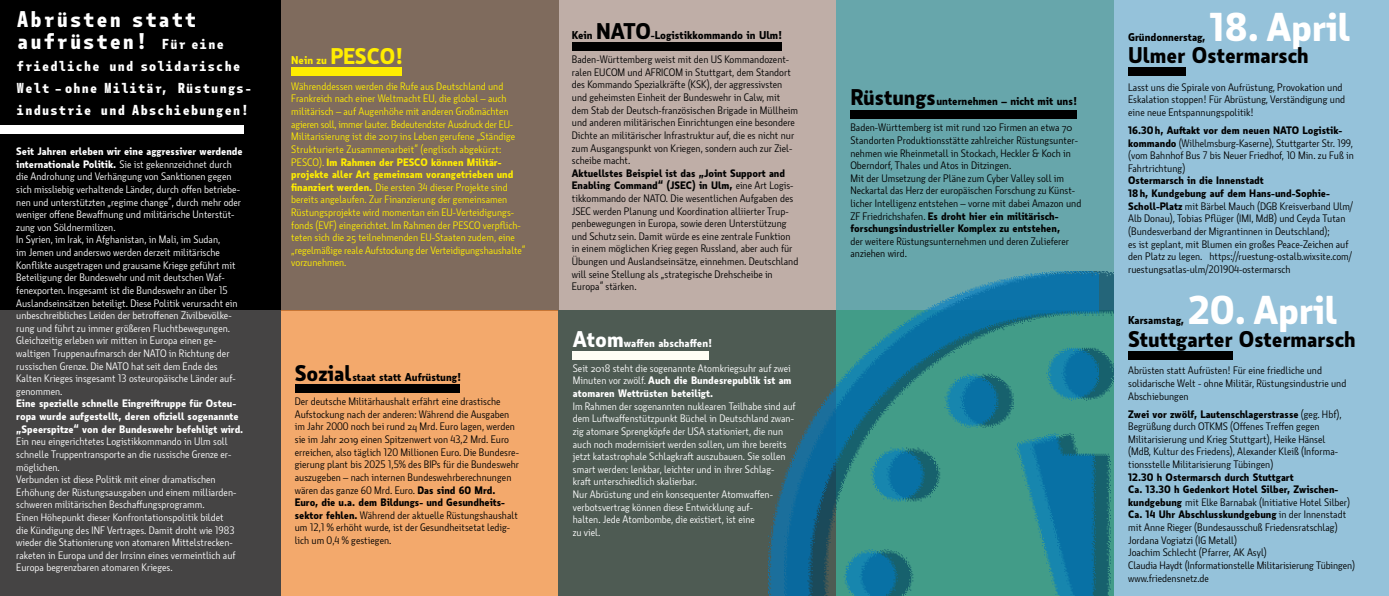
<style>
.page{position:relative;width:1389px;height:596px;background:#fff}
.page>*{position:absolute;margin:0;border:0;box-sizing:border-box;transform-origin:0 0}
.t1{font:700 39px "Botanika Std";color:#fff}
.t2{font:700 22px "Botanika Std";color:#000}
.t3{font:700 22px/22px "Botanika Mono";color:#fff}
.t4{font:700 14px/22px "Botanika Mono";color:#fff}
.t5{font:700 11px "Botanika Std";color:#000}
.t6{font:700 11px "Botanika Std";color:#fff}
.t7{font:700 11px "Botanika Std";color:#ffed00}
.t8{font:10.5px/12.6px "Botanika Std";color:#000}
.t9{font:10.5px/12.6px "Botanika Std";color:#fff}
.t10{font:10.5px/12.6px "Botanika Std";color:#ffed00}
.t11{font:700 10.5px/12.6px "Botanika Std";color:#fff}
.s1{font-size:14px}
.s2{font-weight:700}
.s3{font-size:22px}
</style>
<div class="page">
<div style="left:1114px;top:0;width:275px;height:595px;background:#95c2da"></div>
<div style="left:558px;top:0;width:278px;height:310px;background:#bfaea7"></div>
<div style="left:0;top:0;width:281px;height:310px;background:#000"></div>
<div style="left:281px;top:0;width:277px;height:310px;background:#7f6b5d"></div>
<div style="left:281px;top:310px;width:277px;height:285px;background:#f3a96c"></div>
<div style="left:0;top:310px;width:281px;height:285px;background:#454444"></div>
<div style="left:558px;top:310px;width:278px;height:285px;background:#4e5b53"></div>
<div style="left:836px;top:0;width:278px;height:310px;background:#67a6ab"></div>
<div style="left:295px;top:384px;width:165px;height:8px;background:#000"></div>
<div style="left:572px;top:42px;width:210px;height:9px;background:#000"></div>
<div style="left:850px;top:110px;width:227px;height:9px;background:#000"></div>
<div style="left:291px;top:67px;width:111px;height:9px;background:#ffed00"></div>
<div style="left:0;top:125px;width:244px;height:9px;background:#fff"></div>
<div style="left:573px;top:350px;width:136px;height:9px;background:#fffef5"></div>
<img style="left:1098px;top:271px;width:15px;height:324px">
<img style="left:769px;top:271px;width:329px;height:324px">
<div style="left:1128px;top:67px;width:58px;height:9px;background:#000"></div>
<div style="left:1128px;top:351px;width:104px;height:9px;background:#000"></div>
<h2 class="t3" style="left:16px;top:7px;width:210px">Abrüsten statt aufrüsten! <span class="s1">Für eine</span></h2>
<h3 class="t4" style="left:16px;top:54px;width:238px">friedliche und solidarische<br>Welt – ohne Militär, Rüstungs&shy;industrie und Abschiebungen!</h3>
<p class="t9" style="left:16px;top:145px;width:228px"><span class="s2">Seit Jahren erleben wir eine aggressiver werdende internationale Politik.</span> Sie ist gekennzeichnet durch die Androhung und Verhängung von Sanktionen gegen sich missliebig verhaltende Länder, durch offen betriebe&shy;nen und unterstützten „regime change“, durch mehr oder weniger offene Bewaffnung und militärische Unterstüt&shy;zung von Söldnermilizen.<br>In Syrien, im Irak, in Afghanistan, in Mali, im Sudan,<br>im Jemen und anderswo werden derzeit militärische Konflikte ausgetragen und grausame Kriege geführt mit Beteiligung der Bundeswehr und mit deutschen Waf&shy;fenexporten. Insgesamt ist die Bundeswehr an über 15<br>Auslandseinsätzen beteiligt. Diese Politik verursacht ein unbeschreibliches Leiden der betroffenen Zivilbevölke&shy;rung und führt zu immer größeren Fluchtbewegungen.<br>Gleichzeitig erleben wir mitten in Europa einen ge&shy;waltigen Truppenaufmarsch der NATO in Richtung der russischen Grenze. Die NATO hat seit dem Ende des Kalten Krieges insgesamt 13 osteuropäische Länder auf&shy;genommen.</p>
<p class="t11" style="left:16px;top:397px;width:228px">Eine spezielle schnelle Eingreiftruppe für Osteu&shy;ropa wurde aufgestellt, deren ofiziell sogenannte „Speerspitze“ von der Bundeswehr befehligt wird.</p>
<p class="t9" style="left:16px;top:435px;width:222px">Ein neu eingerichtetes Logistikkommando in Ulm soll schnelle Truppentransporte an die russische Grenze er&shy;möglichen.<br>Verbunden ist diese Politik mit einer dramatischen Erhöhung der Rüstungsausgaben und einem milliarden&shy;schweren militärischen Beschaffungsprogramm.<br>Einen Höhepunkt dieser Konfrontationspolitik bildet die Kündigung des INF Vertrages. Damit droht wie 1983 wieder die Stationierung von atomaren Mittelstrecken&shy;raketen in Europa und der Irrsinn eines vermeintlich auf Europa begrenzbaren atomaren Krieges.</p>
<p class="t7" style="left:291px;top:52px;width:114px">Nein zu <span class="s3">PESCO!</span></p>
<p class="t10" style="left:291px;top:80px;width:236px">Währenddessen werden die Rufe aus Deutschland und Frankreich nach einer Weltmacht EU, die global – auch militärisch – auf Augenhöhe mit anderen Großmächten agieren soll, immer lauter. Bedeutendster Ausdruck der EU-Militarisierung ist die 2017 ins Leben gerufene „Ständige Strukturierte Zusammenarbeit“ (englisch abgekürzt:<br>PESCO). <span class="s2">Im Rahmen der PESCO können Militär&shy;projekte aller Art gemeinsam vorangetrieben und finanziert werden.</span> Die ersten 34 dieser Projekte sind bereits angelaufen. Zur Finanzierung der gemeinsamen Rüstungsprojekte wird momentan ein EU-Verteidigungs&shy;fonds (EVF) eingerichtet. Im Rahmen der PESCO verpflich&shy;teten sich die 25 teilnehmenden EU-Staaten zudem, eine „regelmäßige reale Aufstockung der Verteidigungshaushalte“ vorzunehmen.</p>
<p class="t5" style="left:295px;top:369px;width:168px"><span class="s3">Sozial</span>staat statt Aufrüstung!</p>
<p class="t8" style="left:295px;top:395px;width:226px">Der deutsche Militärhaushalt erfährt eine drastische Aufstockung nach der anderen: Während die Ausgaben im Jahr 2000 noch bei rund 24 Mrd. Euro lagen, werden sie im Jahr 2019 einen Spitzenwert von 43,2 Mrd. Euro erreichen, also täglich 120 Millionen Euro. Die Bundesre&shy;gierung plant bis 2025 1,5% des BIPs für die Bundeswehr auszugeben – nach internen Bundeswehrberechnungen wären das ganze 60 Mrd. Euro. <span class="s2">Das sind 60 Mrd.<br>Euro, die u.a. dem Bildungs- und Gesundheits&shy;sektor fehlen.</span> Während der aktuelle Rüstungshaushalt um 12,1 % erhöht wurde, ist der Gesundheitsetat ledig&shy;lich um 0,4 % gestiegen.</p>
<p class="t5" style="left:572px;top:27px;width:212px">Kein <span class="s3">NATO</span>-Logistikkommando in Ulm!</p>
<p class="t8" style="left:572px;top:53px;width:228px">Baden-Württemberg weist mit den US Kommandozent&shy;ralen EUCOM und AFRICOM in Stuttgart, dem Standort des Kommando Spezialkräfte (KSK), der aggressivsten und geheimsten Einheit der Bundeswehr in Calw, mit dem Stab der Deutsch-französischen Brigade in Müllheim und anderen militärischen Einrichtungen eine besondere Dichte an militärischer Infrastruktur auf, die es nicht nur zum Ausgangspunkt von Kriegen, sondern auch zur Ziel&shy;scheibe macht.</p>
<p class="t8" style="left:572px;top:166px;width:228px"><span class="s2">Aktuellstes Beispiel ist das „Joint Support and Enabling Command“ (JSEC) in Ulm,</span> eine Art Logis&shy;tikkommando der NATO. Die wesentlichen Aufgaben des JSEC werden Planung und Koordination alliierter Trup&shy;penbewegungen in Europa, sowie deren Unterstützung und Schutz sein. Damit würde es eine zentrale Funktion in einem möglichen Krieg gegen Russland, aber auch für Übungen und Auslandseinsätze, einnehmen. Deutschland will seine Stellung als „strategische Drehscheibe in Europa“ stärken.</p>
<p class="t6" style="left:573px;top:335px;width:141px"><span class="s3">Atom</span>waffen abschaffen!</p>
<p class="t9" style="left:573px;top:361px;width:220px;text-align:justify">Seit 2018 steht die sogenannte Atomkriegsuhr auf zwei Minuten vor zwölf. <span class="s2">Auch die Bundesrepublik ist am atomaren Wettrüsten beteiligt.</span></p>
<p class="t9" style="left:573px;top:399px;width:224px">Im Rahmen der sogenannten nuklearen Teilhabe sind auf dem Luftwaffenstützpunkt Büchel in Deutschland zwan&shy;zig atomare Sprengköpfe der USA stationiert, die nun auch noch modernisiert werden sollen, um ihre bereits jetzt katastrophale Schlagkraft auszubauen. Sie sollen smart werden: lenkbar, leichter und in ihrer Schlag-<br>kraft unterschiedlich skalierbar.<br>Nur Abrüstung und ein konsequenter Atomwaffen&shy;verbotsvertrag können diese Entwicklung auf-<br>halten. Jede Atombombe, die existiert, ist eine<br>zu viel.</p>
<p class="t5" style="left:850px;top:94px;width:228px"><span class="s3">Rüstungs</span>unternehmen – nicht mit uns!</p>
<p class="t8" style="left:850px;top:121px;width:232px">Baden-Württemberg ist mit rund 120 Firmen an etwa 70<br>Standorten Produktionsstätte zahlreicher Rüstungsunter&shy;nehmen wie Rheinmetall in Stockach, Heckler &amp; Koch in Oberndorf, Thales und Atos in Ditzingen.<br>Mit der Umsetzung der Pläne zum Cyber Valley soll im Neckartal das Herz der europäischen Forschung zu Künst&shy;licher Intelligenz entstehen – vorne mit dabei Amazon und ZF Friedrichshafen. <span class="s2">Es droht hier ein militärisch&shy;forschungsindustrieller Komplex zu entstehen,</span></p>
<p class="t8" style="left:850px;top:234px;width:220px">der weitere Rüstungsunternehmen und deren Zulieferer anziehen wird.</p>
<h1 class="t1" style="left:1210px;top:0;width:142px">18. April</h1>
<h2 class="t2" style="left:1128px;top:40px;width:182px">Ulmer Ostermarsch</h2>
<p class="t8" style="left:1128px;top:80px;width:218px">Lasst uns die Spirale von Aufrüstung, Provokation und<br>Eskalation stoppen! Für Abrüstung, Verständigung und eine neue Entspannungspolitik!</p>
<p class="t8" style="left:1128px;top:124px;width:227px"><span class="s2">16.30h, Auftakt vor dem neuen NATO Logistik&shy;kommando</span> (Wilhelmsburg-Kaserne), Stuttgarter Str. 199, (vom Bahnhof Bus 7 bis Neuer Friedhof, 10 Min. zu Fuß in Fahrtrichtung)</p>
<p class="t8" style="left:1128px;top:174px;width:226px"><span class="s2">Ostermarsch in die Innenstadt<br>18h, Kundgebung auf dem Hans-und-Sophie-Scholl-Platz</span> mit Bärbel Mauch (DGB Kreisverband Ulm/ Alb Donau), Tobias Pflüger (IMI, MdB) und Ceyda Tutan (Bundesverband der Migrantinnen in Deutschland);<br>es ist geplant, mit Blumen ein großes Peace-Zeichen auf den Platz zu legen. https://ruestung-ostalb.wixsite.com/ ruestungsatlas-ulm/201904-ostermarsch</p>
<p class="t5" style="left:1128px;top:29px;width:79px">Gründonnerstag,</p>
<h1 class="t1" style="left:1188px;top:283px;width:150px">20. April</h1>
<h2 class="t2" style="left:1128px;top:323px;width:229px">Stuttgarter Ostermarsch</h2>
<p class="t8" style="left:1128px;top:364px;width:220px">Abrüsten statt Aufrüsten! Für eine friedliche und solidarische Welt - ohne Militär, Rüstungsindustrie und<br>Abschiebungen</p>
<p class="t8" style="left:1128px;top:407px;width:215px"><span class="s2">Zwei vor zwölf, Lautenschlagerstrasse</span> (geg. Hbf), Begrüßung durch OTKMS (Offenes Treffen gegen Militarisierung und Krieg Stuttgart), Heike Hänsel (MdB, Kultur des Friedens), Alexander Kleiß (Informa&shy;tionsstelle Militarisierung Tübingen)</p>
<p class="t8" style="left:1128px;top:470px;width:228px"><span class="s2">12.30 h Ostermarsch durch Stuttgart<br>Ca. 13.30 h Gedenkort Hotel Silber, Zwischen&shy;kundgebung</span> mit Elke Barnabak (Initiative Hotel Silber)<br><span class="s2">Ca. 14 Uhr Abschlusskundgebung</span> in der Innenstadt mit Anne Rieger (Bundesausschuß Friedensratschlag)<br>Jordana Vogiatzi (IG Metall)<br>Joachim Schlecht (Pfarrer, AK Asyl)<br>Claudia Haydt (Informationstelle Militarisierung Tübingen) www.friedensnetz.de</p>
<p class="t5" style="left:1128px;top:312px;width:57px">Karsamstag,</p>
</div>
